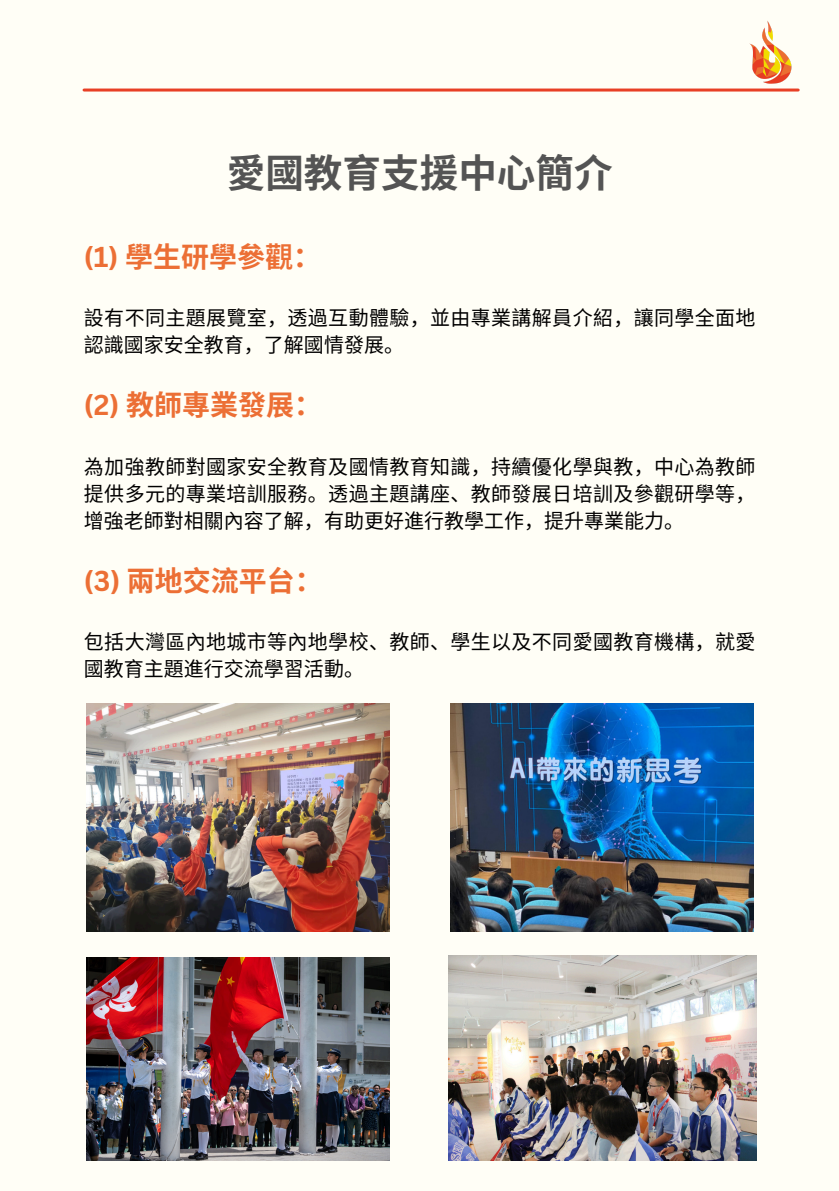
<style>
.page{position:relative;width:839px;height:1191px;background:#fff}
.page>*{position:absolute;margin:0;border:0;box-sizing:border-box;transform-origin:0 0}
.t1{font:700 38.6px "Noto Sans CJ Ksc";color:#545454}
.t2{font:700 28px "Noto Sans CJ Ksc";color:#ec6f35}
.t3{font:20px/27px "Noto Sans CJ Ksc";letter-spacing:.02em;color:#000}
.s1{font-family:"Canva Sans"}
</style>
<div class="page">
<div style="left:0;top:0;width:838px;height:1191px;background:#fffef6"></div>
<img style="left:450px;top:704px;width:303px;height:228px">
<img style="left:87px;top:958px;width:303px;height:202px">
<img style="left:87px;top:704px;width:303px;height:228px">
<hr style="left:84px;top:89px;width:714px;height:3px;background:#e83f25">
<img style="left:727px;top:21px;width:73px;height:71px">
<img style="left:448px;top:955px;width:308px;height:206px">
<p class="t1" style="left:227px;top:143px;width:387px">愛國教育支援中心簡介</p>
<h2 class="t2" style="left:84px;top:234px;width:239px"><span class="s1">(1)</span> 學生研學參觀：</h2>
<p class="t3" style="left:84px;top:303px;width:673px">設有不同主題展覽室，透過互動體驗，並由專業講解員介紹，讓同學全面地認識國家安全教育，了解國情發展。</p>
<p class="t2" style="left:84px;top:383px;width:239px"><span class="s1">(2)</span> 教師專業發展：</p>
<p class="t3" style="left:84px;top:452px;width:673px;text-align:justify">為加強教師對國家安全教育及國情教育知識，持續優化學與教，中心為教師提供多元的專業培訓服務。透過主題講座、教師發展日培訓及參觀研學等，增強老師對相關內容了解，有助更好進行教學工作，提升專業能力。</p>
<p class="t2" style="left:84px;top:558px;width:240px"><span class="s1">(3)</span> 兩地交流平台：</p>
<p class="t3" style="left:84px;top:627px;width:673px">包括大灣區內地城市等內地學校、教師、學生以及不同愛國教育機構，就愛國教育主題進行交流學習活動。</p>
</div>
